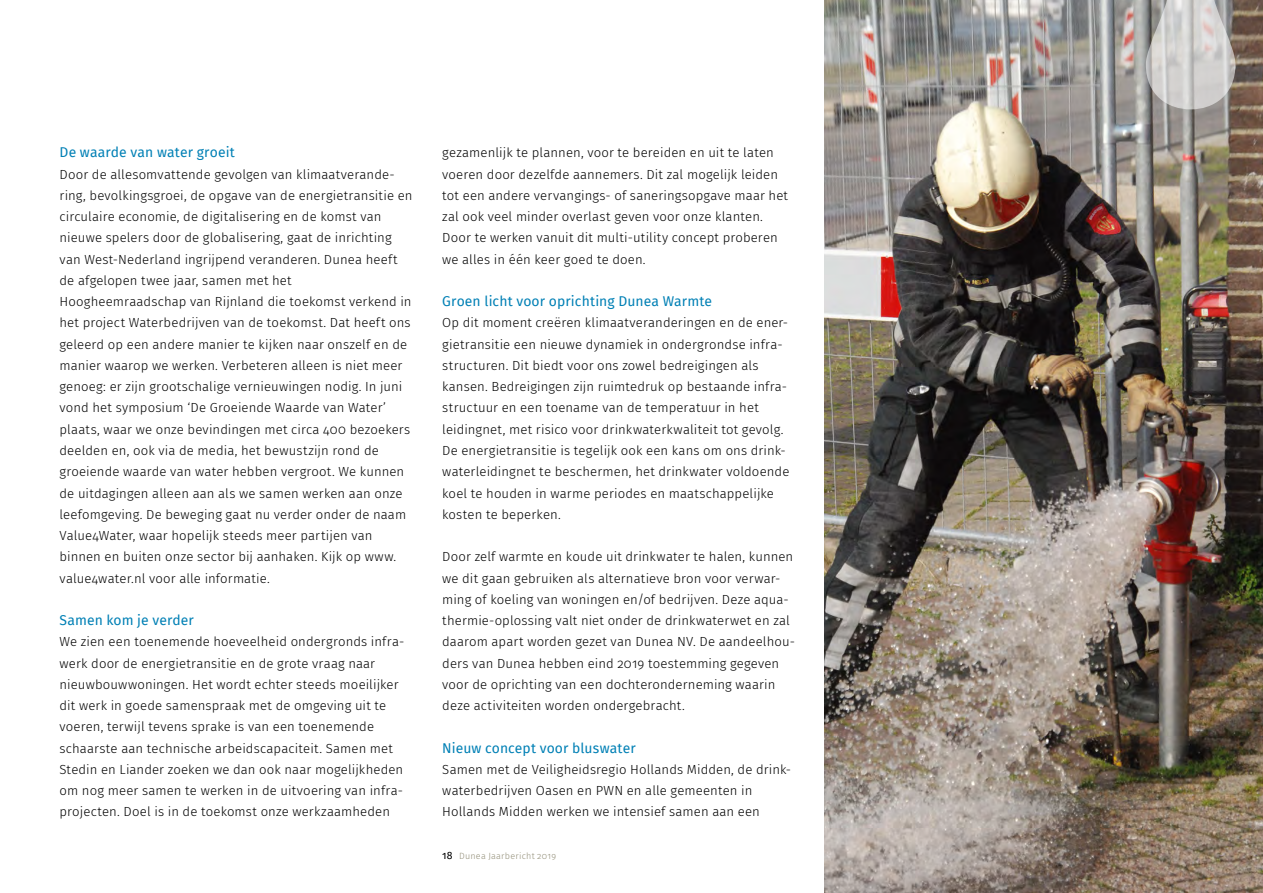
<style>
.page{position:relative;width:1263px;height:893px;background:#fff}
.page>*{position:absolute;margin:0;border:0;box-sizing:border-box;transform-origin:0 0}
._1_Tussenkop_C{font:13.8px "Fira Sans";letter-spacing:.01em;color:#0080b5}
._1_Tekst_light{font:300 13.2px/21.3px "Fira Sans";letter-spacing:.01em;color:#000}
.t1{font:300 9px "Fira Sans";letter-spacing:.025em;color:#94907a}
.s1{font-weight:400;font-size:10.5px;color:#000}
</style>
<div class="page">
<img style="left:825px;top:0;width:438px;height:893px">
<svg style="left:1146px;top:0;width:89px;height:109px;background:#c2c0bf"></svg>
<p class="_1_Tussenkop_C" style="left:60px;top:142px;width:177px">De waarde van water groeit</p>
<p class="_1_Tekst_light" style="left:60px;top:163px;width:354px">Door de allesomvattende gevolgen van klimaatverande&shy;ring, bevolkingsgroei, de opgave van de energietransitie en circulaire economie, de digitalisering en de komst van nieuwe spelers door de globalisering, gaat de inrichting van West-Nederland ingrijpend veranderen. Dunea heeft de afgelopen twee jaar, samen met het Hoogheemraadschap van Rijnland die toekomst verkend in het project Waterbedrijven van de toekomst. Dat heeft ons geleerd op een andere manier te kijken naar onszelf en de manier waarop we werken. Verbeteren alleen is niet meer genoeg: er zijn grootschalige vernieuwingen nodig. In juni vond het symposium ‘De Groeiende Waarde van Water’ plaats, waar we onze bevindingen met circa 400 bezoekers deelden en, ook via de media, het bewustzijn rond de groeiende waarde van water hebben vergroot. We kunnen de uitdagingen alleen aan als we samen werken aan onze leefomgeving. De beweging gaat nu verder onder de naam Value4Water, waar hopelijk steeds meer partijen van binnen en buiten onze sector bij aanhaken. Kijk op www. value4water.nl voor alle informatie.</p>
<p class="_1_Tussenkop_C" style="left:60px;top:610px;width:136px">Samen kom je verder</p>
<p class="_1_Tekst_light" style="left:60px;top:631px;width:346px">We zien een toenemende hoeveelheid ondergronds infra&shy;werk door de energietransitie en de grote vraag naar nieuwbouwwoningen. Het wordt echter steeds moeilijker dit werk in goede samenspraak met de omgeving uit te voeren, terwijl tevens sprake is van een toenemende schaarste aan technische arbeidscapaciteit. Samen met Stedin en Liander zoeken we dan ook naar mogelijkheden om nog meer samen te werken in de uitvoering van infra&shy;projecten. Doel is in de toekomst onze werkzaamheden</p>
<p class="_1_Tekst_light" style="left:442px;top:142px;width:347px">gezamenlijk te plannen, voor te bereiden en uit te laten voeren door dezelfde aannemers. Dit zal mogelijk leiden tot een andere vervangings- of saneringsopgave maar het zal ook veel minder overlast geven voor onze klanten.<br>Door te werken vanuit dit multi-utility concept proberen we alles in één keer goed te doen.</p>
<p class="_1_Tussenkop_C" style="left:442px;top:291px;width:271px">Groen licht voor oprichting Dunea Warmte</p>
<p class="_1_Tekst_light" style="left:442px;top:312px;width:349px">Op dit moment creëren klimaatveranderingen en de ener&shy;gietransitie een nieuwe dynamiek in ondergrondse infra&shy;structuren. Dit biedt voor ons zowel bedreigingen als kansen. Bedreigingen zijn ruimtedruk op bestaande infra&shy;structuur en een toename van de temperatuur in het leidingnet, met risico voor drinkwaterkwaliteit tot gevolg.<br>De energietransitie is tegelijk ook een kans om ons drink&shy;waterleidingnet te beschermen, het drinkwater voldoende koel te houden in warme periodes en maatschappelijke kosten te beperken.</p>
<p class="_1_Tekst_light" style="left:442px;top:546px;width:354px">Door zelf warmte en koude uit drinkwater te halen, kunnen we dit gaan gebruiken als alternatieve bron voor verwar&shy;ming of koeling van woningen en/of bedrijven. Deze aqua&shy;thermie-oplossing valt niet onder de drinkwaterwet en zal daarom apart worden gezet van Dunea NV. De aandeelhou&shy;ders van Dunea hebben eind 2019 toestemming gegeven voor de oprichting van een dochteronderneming waarin deze activiteiten worden ondergebracht.</p>
<p class="_1_Tussenkop_C" style="left:442px;top:737px;width:195px">Nieuw concept voor bluswater</p>
<p class="_1_Tekst_light" style="left:442px;top:759px;width:350px">Samen met de Veiligheidsregio Hollands Midden, de drink&shy;waterbedrijven Oasen en PWN en alle gemeenten in<br>Hollands Midden werken we intensief samen aan een</p>
<p class="t1" style="left:442px;top:849px;width:115px"><span class="s1">18</span> Dunea Jaarbericht 2019</p>
</div>
